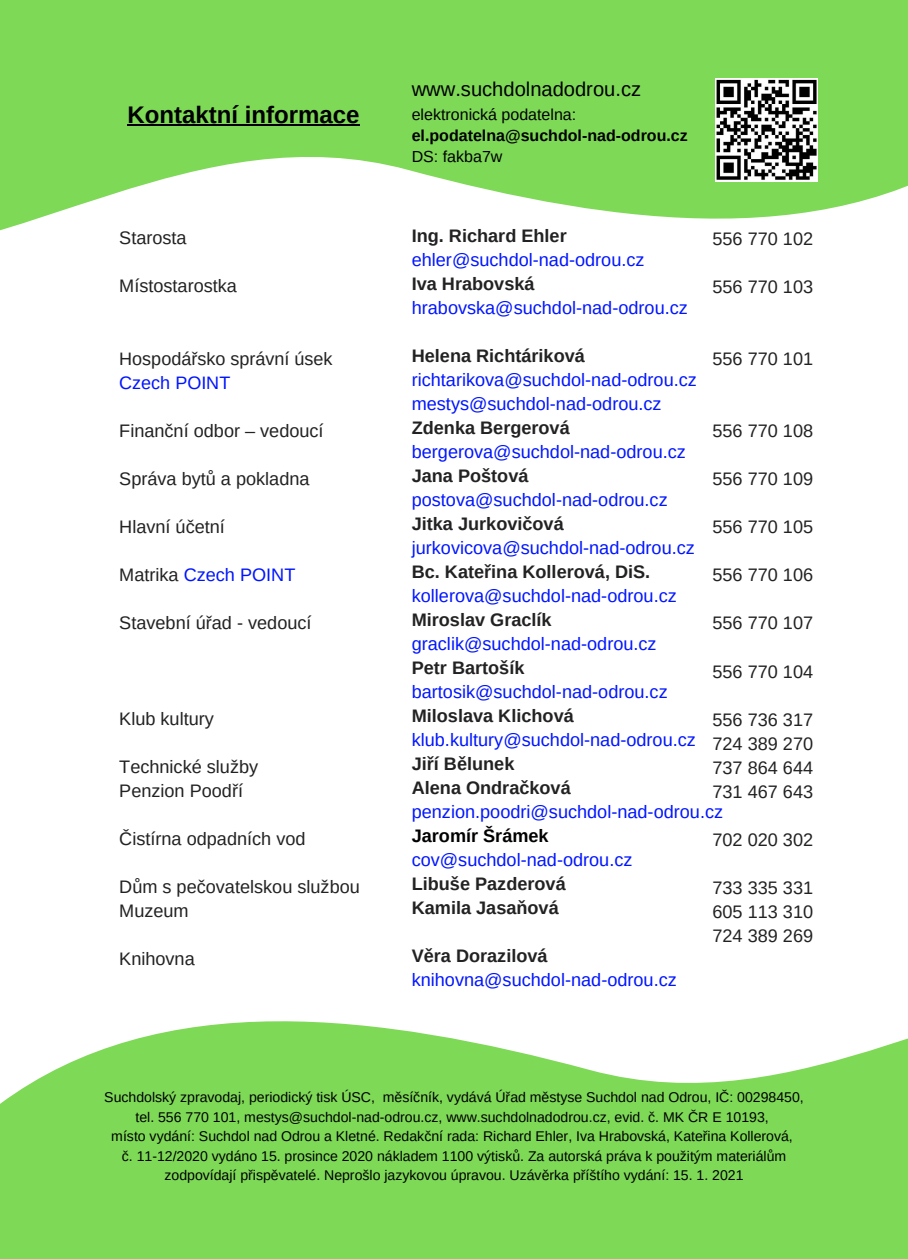
<style>
.page{position:relative;width:908px;height:1259px;background:#fff}
.page>*{position:absolute;margin:0;border:0;box-sizing:border-box;transform-origin:0 0}
.t1{font:700 24px "Arimo";color:#000}
.t2{font:20.2px "Arimo";color:#000}
.t3{font:18.2px/24px "Arimo";color:#0015ff}
.t4{font:18.2px/24px "Arimo";color:#222}
.t5{font:700 18.2px "Arimo";color:#222}
.t6{font:700 18.2px "Arimo";color:#000}
.t7{font:18px "Arimo";color:#222}
.t8{font:18px "Arimo";color:#0015ff}
.t9{font:700 16px "Arimo";color:#000}
.t10{font:16px "Arimo";color:#000}
.t11{font:14px/19.6px "Arimo";color:#000;text-align:center}
.s1{color:#222}
.s2{font-weight:700;color:#222}
</style>
<div class="page">
<svg style="left:0;top:0;width:908px;height:231px;fill:#7ed957"></svg>
<svg style="left:0;top:1021px;width:908px;height:237px;fill:#7ed957"></svg>
<img style="left:715px;top:78px;width:102px;height:104px">
<hr style="left:127px;top:124px;width:233px;height:1px;background:#000">
<p class="t1" style="left:127px;top:101px;width:233px">Kontaktní informace</p>
<p class="t4" style="left:119px;top:226px;width:69px">Starosta</p>
<p class="t4" style="left:119px;top:274px;width:119px">Místostarostka</p>
<p class="t7" style="left:119px;top:348px;width:215px">Hospodářsko správní úsek</p>
<p class="t8" style="left:119px;top:372px;width:112px">Czech POINT</p>
<p class="t4" style="left:119px;top:418px;width:206px">Finanční odbor – vedoucí</p>
<p class="t4" style="left:119px;top:466px;width:192px">Správa bytů a pokladna</p>
<p class="t4" style="left:119px;top:514px;width:107px">Hlavní účetní</p>
<p class="t3" style="left:119px;top:562px;width:178px"><span class="s1">Matrika</span> Czech POINT</p>
<p class="t4" style="left:119px;top:610px;width:194px">Stavební úřad - vedoucí</p>
<p class="t4" style="left:119px;top:706px;width:96px">Klub kultury</p>
<p class="t4" style="left:119px;top:754px;width:140px">Technické služby</p>
<p class="t4" style="left:119px;top:778px;width:125px">Penzion Poodří</p>
<p class="t4" style="left:119px;top:826px;width:188px">Čistírna odpadních vod</p>
<p class="t4" style="left:119px;top:874px;width:242px">Dům s pečovatelskou službou<br>Muzeum</p>
<p class="t4" style="left:119px;top:946px;width:77px">Knihovna</p>
<p class="t2" style="left:412px;top:77px;width:231px">www.suchdolnadodrou.cz</p>
<p class="t10" style="left:412px;top:105px;width:166px">elektronická podatelna:</p>
<p class="t9" style="left:412px;top:126px;width:277px">el.podatelna@suchdol-nad-odrou.cz</p>
<p class="t10" style="left:412px;top:147px;width:92px">DS: fakba7w</p>
<p class="t5" style="left:412px;top:225px;width:156px">Ing. Richard Ehler</p>
<p class="t3" style="left:412px;top:247px;width:234px">ehler@suchdol-nad-odrou.cz</p>
<p class="t5" style="left:412px;top:273px;width:124px">Iva Hrabovská</p>
<p class="t3" style="left:412px;top:295px;width:278px">hrabovska@suchdol-nad-odrou.cz</p>
<p class="t3" style="left:412px;top:343px;width:287px"><span class="s2">Helena Richtáriková </span>richtarikova@suchdol-nad-odrou.cz</p>
<p class="t3" style="left:412px;top:391px;width:251px">mestys@suchdol-nad-odrou.cz</p>
<p class="t5" style="left:412px;top:417px;width:159px">Zdenka Bergerová</p>
<p class="t3" style="left:412px;top:439px;width:276px">bergerova@suchdol-nad-odrou.cz</p>
<p class="t5" style="left:412px;top:465px;width:118px">Jana Poštová</p>
<p class="t3" style="left:412px;top:487px;width:257px">postova@suchdol-nad-odrou.cz</p>
<p class="t5" style="left:412px;top:513px;width:153px">Jitka Jurkovičová</p>
<p class="t3" style="left:412px;top:535px;width:285px">jurkovicova@suchdol-nad-odrou.cz</p>
<p class="t5" style="left:412px;top:561px;width:240px">Bc. Kateřina Kollerová, DiS.</p>
<p class="t3" style="left:412px;top:583px;width:266px">kollerova@suchdol-nad-odrou.cz</p>
<p class="t5" style="left:412px;top:609px;width:141px">Miroslav Graclík</p>
<p class="t3" style="left:412px;top:631px;width:246px">graclik@suchdol-nad-odrou.cz</p>
<p class="t5" style="left:412px;top:657px;width:114px">Petr Bartošík</p>
<p class="t3" style="left:412px;top:679px;width:257px">bartosik@suchdol-nad-odrou.cz</p>
<p class="t5" style="left:412px;top:705px;width:163px">Miloslava Klichová</p>
<p class="t3" style="left:412px;top:727px;width:286px">klub.kultury@suchdol-nad-odrou.cz</p>
<p class="t5" style="left:412px;top:753px;width:104px">Jiří Bělunek</p>
<p class="t5" style="left:412px;top:777px;width:160px">Alena Ondračková</p>
<p class="t3" style="left:412px;top:799px;width:313px">penzion.poodri@suchdol-nad-odrou.cz</p>
<p class="t6" style="left:412px;top:825px;width:138px">Jaromír Šrámek</p>
<p class="t3" style="left:412px;top:847px;width:222px">cov@suchdol-nad-odrou.cz</p>
<p class="t5" style="left:412px;top:873px;width:155px">Libuše Pazderová</p>
<p class="t5" style="left:412px;top:897px;width:148px">Kamila Jasaňová</p>
<p class="t5" style="left:412px;top:945px;width:137px">Věra Dorazilová</p>
<p class="t3" style="left:412px;top:968px;width:266px">knihovna@suchdol-nad-odrou.cz</p>
<p class="t4" style="left:712px;top:227px;width:102px">556 770 102</p>
<p class="t4" style="left:712px;top:275px;width:102px">556 770 103</p>
<p class="t4" style="left:712px;top:347px;width:102px">556 770 101</p>
<p class="t4" style="left:712px;top:419px;width:102px">556 770 108</p>
<p class="t4" style="left:712px;top:467px;width:102px">556 770 109</p>
<p class="t4" style="left:712px;top:515px;width:102px">556 770 105</p>
<p class="t4" style="left:712px;top:563px;width:102px">556 770 106</p>
<p class="t4" style="left:712px;top:611px;width:102px">556 770 107</p>
<p class="t4" style="left:712px;top:659px;width:102px">556 770 104</p>
<p class="t4" style="left:712px;top:707px;width:102px">556 736 317</p>
<p class="t4" style="left:712px;top:731px;width:102px">724 389 270</p>
<p class="t4" style="left:712px;top:755px;width:102px">737 864 644</p>
<p class="t4" style="left:712px;top:779px;width:102px">731 467 643</p>
<p class="t4" style="left:712px;top:827px;width:102px">702 020 302</p>
<p class="t4" style="left:712px;top:875px;width:102px">733 335 331</p>
<p class="t4" style="left:712px;top:899px;width:102px">605 113 310</p>
<p class="t4" style="left:712px;top:923px;width:102px">724 389 269</p>
<p class="t11" style="left:104px;top:1087px;width:701px">Suchdolský zpravodaj, periodický tisk ÚSC, měsíčník, vydává Úřad městyse Suchdol nad Odrou, IČ: 00298450, tel. 556 770 101, mestys@suchdol-nad-odrou.cz, www.suchdolnadodrou.cz, evid. č. MK ČR E 10193,</p>
<p class="t11" style="left:111px;top:1126px;width:683px">místo vydání: Suchdol nad Odrou a Kletné. Redakční rada: Richard Ehler, Iva Hrabovská, Kateřina Kollerová,</p>
<p class="t11" style="left:122px;top:1145px;width:666px">č. 11-12/2020 vydáno 15. prosince 2020 nákladem 1100 výtisků. Za autorská práva k použitým materiálům zodpovídají přispěvatelé. Neprošlo jazykovou úpravou. Uzávěrka příštího vydání: 15. 1. 2021</p>
</div>
